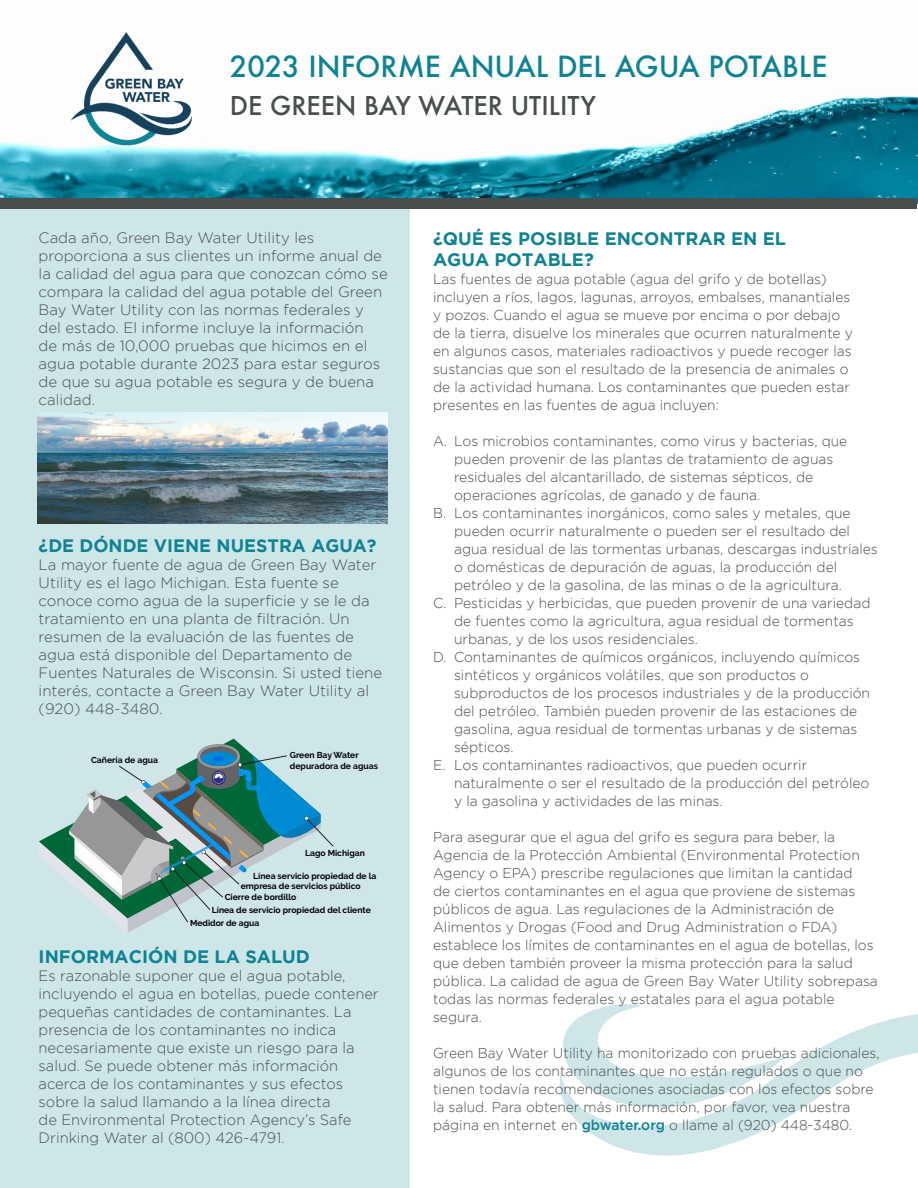
<style>
.page{position:relative;width:918px;height:1188px;background:#fff}
.page>*{position:absolute;margin:0;border:0;box-sizing:border-box;transform-origin:0 0}
.t1{font:500 28.35px "Futura";color:#0f8393}
.t2{font:500 25.2px "Futura";color:#484d4d}
.t3{font:700 18px/21px "Gotham";color:#0f8393}
.t4{font:300 15px/18px "Gotham";color:#484d4d}
.t5{font:300 14.25px/18px "Gotham";color:#484d4d}
.t6{font:700 8.55px/10.4px "Raleway";color:#000}
.s1{font-weight:500;color:#0f8393}
</style>
<div class="page">
<svg style="left:560px;top:1014px;width:358px;height:142px"></svg>
<svg style="left:562px;top:1004px;width:225px;height:104px"></svg>
<div style="left:0;top:209px;width:409px;height:979px;background:#cfe6e9"></div>
<img style="left:0;top:96px;width:918px;height:107px">
<img style="left:61px;top:32px;width:140px;height:127px">
<svg style="left:39px;top:739px;width:295px;height:193px"></svg>
<div style="left:1px;top:198px;width:916px;height:11px;background:#484d4d"></div>
<img style="left:38px;top:412px;width:350px;height:112px">
<p class="t1" style="left:230px;top:47px;width:599px">2023 INFORME ANUAL DEL AGUA POTABLE</p>
<p class="t2" style="left:230px;top:89px;width:368px">DE GREEN BAY WATER UTILITY</p>
<p class="t4" style="left:39px;top:228px;width:351px">Cada año, Green Bay Water Utility les proporciona a sus clientes un informe anual de la calidad del agua para que conozcan cómo se compara la calidad del agua potable del Green Bay Water Utility con las normas federales y del estado. El informe incluye la información<br>de más de 10,000 pruebas que hicimos en el agua potable durante 2023 para estar seguros de que su agua potable es segura y de buena calidad.</p>
<p class="t3" style="left:39px;top:534px;width:339px">¿DE DÓNDE VIENE NUESTRA AGUA?</p>
<p class="t4" style="left:39px;top:555px;width:345px">La mayor fuente de agua de Green Bay Water Utility es el lago Michigan. Esta fuente se conoce como agua de la superficie y se le da tratamiento en una planta de filtración. Un resumen de la evaluación de las fuentes de agua está disponible del Departamento de Fuentes Naturales de Wisconsin. Si usted tiene interés, contacte a Green Bay Water Utility al (920) 448-3480.</p>
<p class="t6" style="left:91px;top:755px;width:68px">Cañería de agua</p>
<p class="t6" style="left:290px;top:750px;width:90px">Green Bay Water depuradora de aguas</p>
<p class="t6" style="left:305px;top:848px;width:61px">Lago Michigan</p>
<p class="t6" style="left:241px;top:870px;width:137px;text-indent:12px">Línea servicio propiedad de la empresa de servicios público</p>
<p class="t6" style="left:190px;top:904px;width:182px;line-height:12.6px;text-indent:22px">Línea de servicio propiedad del cliente<br>Medidor de agua</p>
<p class="t6" style="left:225px;top:892px;width:73px">Cierre de bordillo</p>
<p class="t3" style="left:39px;top:945px;width:273px">INFORMACIÓN DE LA SALUD</p>
<p class="t4" style="left:39px;top:966px;width:342px">Es razonable suponer que el agua potable, incluyendo el agua en botellas, puede contener pequeñas cantidades de contaminantes. La presencia de los contaminantes no indica necesariamente que existe un riesgo para la salud. Se puede obtener más información acerca de los contaminantes y sus efectos sobre la salud llamando a la línea directa<br>de Environmental Protection Agency’s Safe Drinking Water al (800) 426-4791.</p>
<p class="t3" style="left:433px;top:228px;width:354px">¿QUÉ ES POSIBLE ENCONTRAR EN EL<br>AGUA POTABLE?</p>
<p class="t5" style="left:433px;top:270px;width:421px">Las fuentes de agua potable (agua del grifo y de botellas) incluyen a ríos, lagos, lagunas, arroyos, embalses, manantiales y pozos. Cuando el agua se mueve por encima o por debajo de la tierra, disuelve los minerales que ocurren naturalmente y en algunos casos, materiales radioactivos y puede recoger las sustancias que son el resultado de la presencia de animales o de la actividad humana. Los contaminantes que pueden estar presentes en las fuentes de agua incluyen:</p>
<p class="t5" style="left:454px;top:432px;width:395px;text-indent:-21px">A. Los microbios contaminantes, como virus y bacterias, que pueden provenir de las plantas de tratamiento de aguas residuales del alcantarillado, de sistemas sépticos, de operaciones agrícolas, de ganado y de fauna.</p>
<p class="t5" style="left:454px;top:504px;width:425px;text-indent:-21px">B. Los contaminantes inorgánicos, como sales y metales, que pueden ocurrir naturalmente o pueden ser el resultado del agua residual de las tormentas urbanas, descargas industriales o domésticas de depuración de aguas, la producción del petróleo y de la gasolina, de las minas o de la agricultura.</p>
<p class="t5" style="left:454px;top:594px;width:418px;text-indent:-21px">C. Pesticidas y herbicidas, que pueden provenir de una variedad de fuentes como la agricultura, agua residual de tormentas urbanas, y de los usos residenciales.</p>
<p class="t5" style="left:454px;top:648px;width:418px;text-indent:-21px">D. Contaminantes de químicos orgánicos, incluyendo químicos sintéticos y orgánicos volátiles, que son productos o subproductos de los procesos industriales y de la producción del petróleo. También pueden provenir de las estaciones de gasolina, agua residual de tormentas urbanas y de sistemas sépticos.</p>
<p class="t5" style="left:454px;top:756px;width:417px;text-indent:-21px">E. Los contaminantes radioactivos, que pueden ocurrir naturalmente o ser el resultado de la producción del petróleo y la gasolina y actividades de las minas.</p>
<p class="t5" style="left:433px;top:828px;width:446px">Para asegurar que el agua del grifo es segura para beber, la Agencia de la Protección Ambiental (Environmental Protection Agency o EPA) prescribe regulaciones que limitan la cantidad<br>de ciertos contaminantes en el agua que proviene de sistemas públicos de agua. Las regulaciones de la Administración de Alimentos y Drogas (Food and Drug Administration o FDA) establece los límites de contaminantes en el agua de botellas, los que deben también proveer la misma protección para la salud pública. La calidad de agua de Green Bay Water Utility sobrepasa todas las normas federales y estatales para el agua potable segura.</p>
<p class="t5" style="left:433px;top:1044px;width:448px">Green Bay Water Utility ha monitorizado con pruebas adicionales, algunos de los contaminantes que no están regulados o que no tienen todavía recomendaciones asociadas con los efectos sobre la salud. Para obtener más información, por favor, vea nuestra página en internet en <span class="s1">gbwater.org</span> o llame al (920) 448-3480.</p>
</div>
